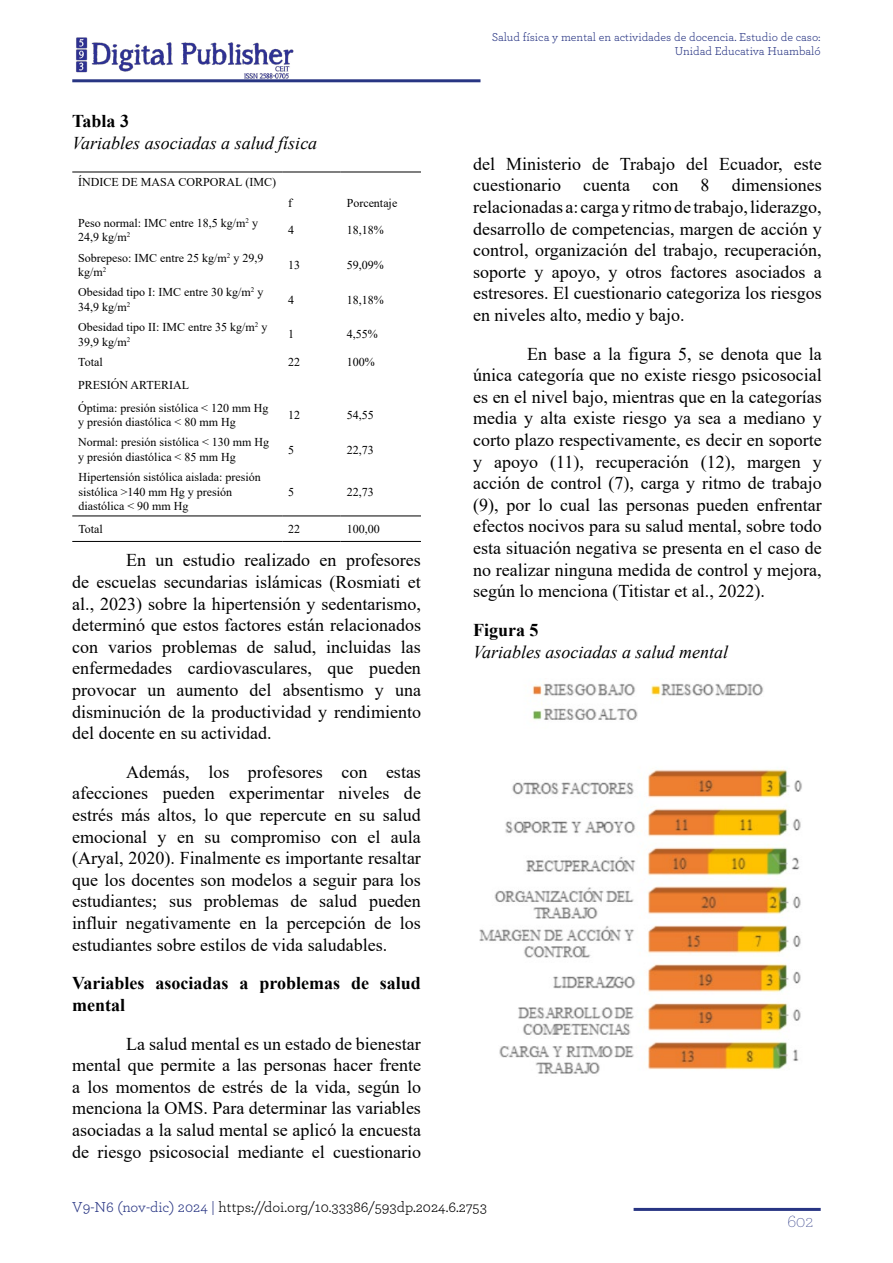
<style>
.page{position:relative;width:893px;height:1263px;background:#fff}
.page>*{position:absolute;margin:0;border:0;box-sizing:border-box;transform-origin:0 0}
.t1{font:18px/21.6px "Times New Roman";color:#000;text-align:justify}
.t2{font:italic 18px "Times New Roman";color:#000}
.t3{font:700 18px/21.6px "Times New Roman";color:#000}
.t4{font:200 18px "Archer";color:#283583}
.t5{font:15px "Archer";color:#000}
.t6{font:12px/14.4px "Times New Roman";color:#000}
.t7{font:12px/14.4px "Archer";color:#283583;text-align:right}
.s1{color:#283583}
</style>
<div class="page">
<hr style="left:72px;top:79px;width:408px;height:3px;background:#283583">
<img style="left:76px;top:37px;width:218px;height:42px">
<hr style="left:634px;top:1208px;width:187px;height:3px;background:#283583">
<hr style="left:72px;top:172px;width:210px;height:1px;background:#000">
<hr style="left:282px;top:172px;width:59px;height:1px;background:#000">
<hr style="left:341px;top:172px;width:80px;height:1px;background:#000">
<hr style="left:72px;top:516px;width:210px;height:1px;background:#000">
<hr style="left:282px;top:516px;width:59px;height:1px;background:#000">
<hr style="left:341px;top:516px;width:80px;height:1px;background:#000">
<hr style="left:72px;top:541px;width:210px;height:1px;background:#000">
<hr style="left:282px;top:541px;width:59px;height:1px;background:#000">
<hr style="left:341px;top:541px;width:80px;height:1px;background:#000">
<img style="left:479px;top:683px;width:323px;height:391px">
<p class="t3" style="left:72px;top:110px;width:58px">Tabla 3</p>
<p class="t2" style="left:72px;top:130px;width:247px">Variables asociadas a salud física</p>
<p class="t6" style="left:78px;top:175px;width:199px">ÍNDICE DE MASA CORPORAL (IMC)</p>
<p class="t6" style="left:288px;top:195px;width:5px">f</p>
<p class="t6" style="left:347px;top:195px;width:52px">Porcentaje</p>
<p class="t6" style="left:78px;top:215px;width:181px">Peso normal: IMC entre 18,5 kg/m<sup>2</sup> y<br>24,9 kg/m<sup>2</sup></p>
<p class="t6" style="left:288px;top:223px;width:7px">4</p>
<p class="t6" style="left:347px;top:223px;width:38px">18,18%</p>
<p class="t6" style="left:78px;top:250px;width:187px">Sobrepeso: IMC entre 25 kg/m<sup>2</sup> y 29,9 kg/m<sup>2</sup></p>
<p class="t6" style="left:288px;top:257px;width:13px">13</p>
<p class="t6" style="left:347px;top:257px;width:38px">59,09%</p>
<p class="t6" style="left:78px;top:285px;width:187px">Obesidad tipo I: IMC entre 30 kg/m<sup>2</sup> y<br>34,9 kg/m<sup>2</sup></p>
<p class="t6" style="left:288px;top:292px;width:7px">4</p>
<p class="t6" style="left:347px;top:292px;width:38px">18,18%</p>
<p class="t6" style="left:78px;top:319px;width:191px">Obesidad tipo II: IMC entre 35 kg/m<sup>2</sup> y<br>39,9 kg/m<sup>2</sup></p>
<p class="t6" style="left:288px;top:327px;width:7px">1</p>
<p class="t6" style="left:347px;top:327px;width:32px">4,55%</p>
<p class="t6" style="left:78px;top:354px;width:26px">Total</p>
<p class="t6" style="left:288px;top:354px;width:13px">22</p>
<p class="t6" style="left:347px;top:354px;width:29px">100%</p>
<p class="t6" style="left:78px;top:373px;width:192px;line-height:23px">PRESIÓN ARTERIAL<br>Óptima: presión sistólica ˂ 120 mm Hg</p>
<p class="t6" style="left:78px;top:414px;width:159px">y presión diastólica ˂ 80 mm Hg</p>
<p class="t6" style="left:288px;top:407px;width:13px">12</p>
<p class="t6" style="left:347px;top:407px;width:28px">54,55</p>
<p class="t6" style="left:78px;top:435px;width:192px">Normal: presión sistólica ˂ 130 mm Hg y presión diastólica ˂ 85 mm Hg</p>
<p class="t6" style="left:288px;top:442px;width:7px">5</p>
<p class="t6" style="left:347px;top:442px;width:28px">22,73</p>
<p class="t6" style="left:78px;top:469px;width:184px">Hipertensión sistólica aislada: presión sistólica ˃140 mm Hg y presión diastólica ˂ 90 mm Hg</p>
<p class="t6" style="left:288px;top:484px;width:7px">5</p>
<p class="t6" style="left:347px;top:484px;width:28px">22,73</p>
<p class="t6" style="left:78px;top:521px;width:26px">Total</p>
<p class="t6" style="left:288px;top:521px;width:13px">22</p>
<p class="t6" style="left:347px;top:521px;width:34px">100,00</p>
<p class="t1" style="left:72px;top:549px;width:350px;text-indent:54px">En un estudio realizado en profesores de escuelas secundarias islámicas (Rosmiati et al., 2023) sobre la hipertensión y sedentarismo, determinó que estos factores están relacionados con varios problemas de salud, incluidas las enfermedades cardiovasculares, que pueden provocar un aumento del absentismo y una disminución de la productividad y rendimiento del docente en su actividad.</p>
<p class="t1" style="left:72px;top:760px;width:350px;text-indent:54px">Además, los profesores con estas afecciones pueden experimentar niveles de estrés más altos, lo que repercute en su salud emocional y en su compromiso con el aula (Aryal, 2020). Finalmente es importante resaltar que los docentes son modelos a seguir para los estudiantes; sus problemas de salud pueden influir negativamente en la percepción de los estudiantes sobre estilos de vida saludables.</p>
<p class="t3" style="left:72px;top:972px;width:350px">Variables asociadas a problemas de salud mental</p>
<p class="t1" style="left:72px;top:1032px;width:350px;text-indent:54px">La salud mental es un estado de bienestar mental que permite a las personas hacer frente a los momentos de estrés de la vida, según lo menciona la OMS. Para determinar las variables asociadas a la salud mental se aplicó la encuesta de riesgo psicosocial mediante el cuestionario</p>
<p class="t7" style="left:492px;top:29px;width:330px">Salud física y mental en actividades de docencia. Estudio de caso:<br>Unidad Educativa Huambaló</p>
<p class="t1" style="left:473px;top:152px;width:350px">del Ministerio de Trabajo del Ecuador, este cuestionario cuenta con 8 dimensiones relacionadas a: carga y ritmo de trabajo, liderazgo, desarrollo de competencias, margen de acción y control, organización del trabajo, recuperación, soporte y apoyo, y otros factores asociados a estresores. El cuestionario categoriza los riesgos en niveles alto, medio y bajo.</p>
<p class="t1" style="left:473px;top:342px;width:350px;text-indent:54px">En base a la figura 5, se denota que la única categoría que no existe riesgo psicosocial es en el nivel bajo, mientras que en la categorías media y alta existe riesgo ya sea a mediano y corto plazo respectivamente, es decir en soporte y apoyo (11), recuperación (12), margen y acción de control (7), carga y ritmo de trabajo (9), por lo cual las personas pueden enfrentar efectos nocivos para su salud mental, sobre todo esta situación negativa se presenta en el caso de no realizar ninguna medida de control y mejora, según lo menciona (Titistar et al., 2022).</p>
<p class="t3" style="left:473px;top:618px;width:67px">Figura 5</p>
<p class="t2" style="left:473px;top:639px;width:257px">Variables asociadas a salud mental</p>
<p class="t5" style="left:72px;top:1196px;width:416px"><span class="s1">V9-N6 (nov-dic) 2024 |</span> https://doi.org/10.33386/593dp.2024.6.2753</p>
<p class="t4" style="left:787px;top:1209px;width:27px">602</p>
</div>
